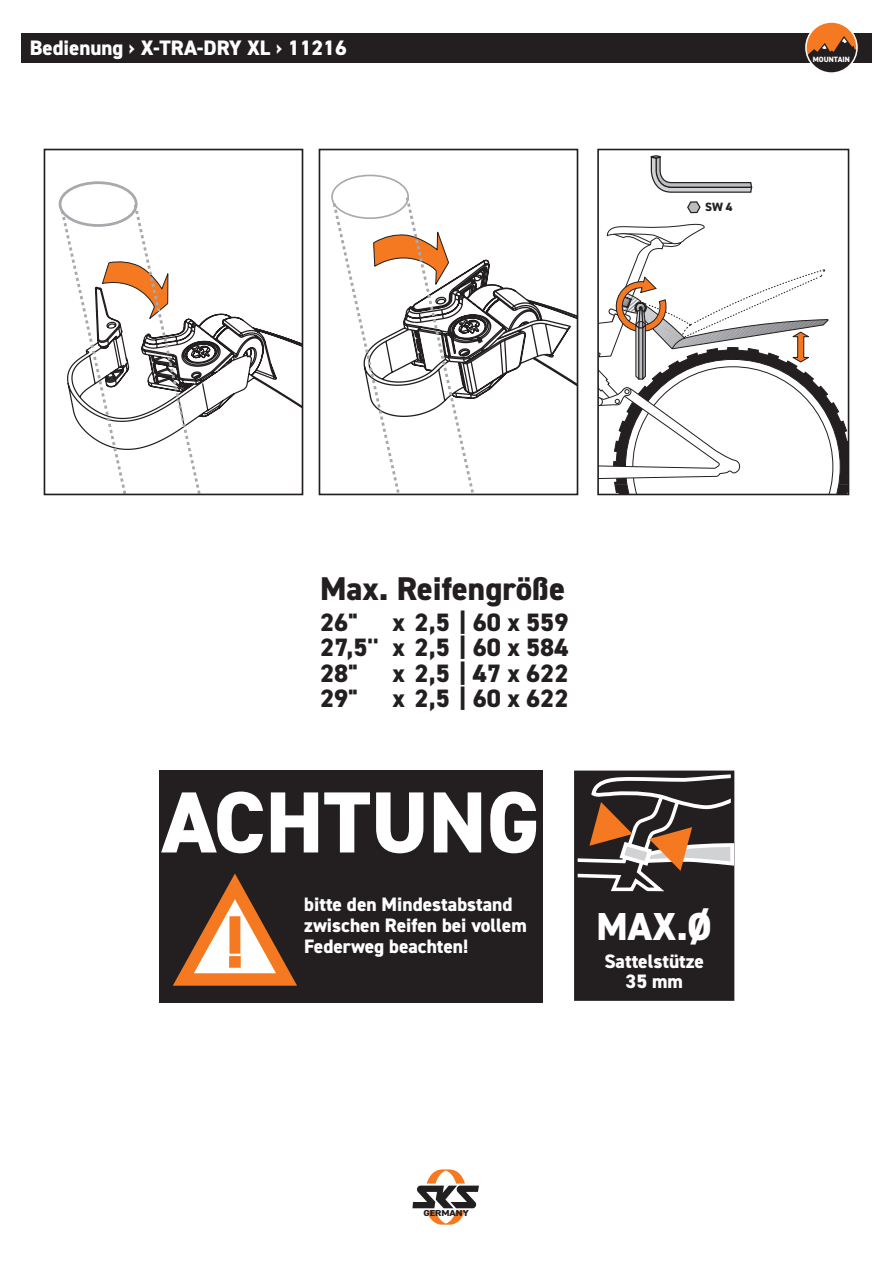
<style>
.page{position:relative;width:893px;height:1263px;background:#fff}
.page>*{position:absolute;margin:0;border:0;box-sizing:border-box;transform-origin:0 0}
.t1{font:800 87px "DIN2014";color:#fff}
.t2{font:800 74.55px "DIN2014";color:#f47921}
.t3{font:800 39.15px "DIN2014";color:#fff}
.t4{font:800 33px "DIN2014";color:#231f20}
.t5{font:800 25.2px/25.2px "DIN2014";color:#231f20;text-align:justify}
.t6{font:800 21px "DIN2014";color:#fff}
.t7{font:800 19.5px/21px "DIN2014";color:#fff}
.t8{font:800 12px "DIN2014";color:#231f20}
.t9{font:800 8.7px "DIN2014";color:#231f20;scale:1.17 1}
.t10{font:800 7.65px "DIN2014";color:#fff}
</style>
<div class="page">
<svg style="left:412px;top:1169px;width:67px;height:56px"></svg>
<svg style="left:333px;top:202px;width:242px;height:290px"></svg>
<div style="left:331px;top:175px;width:78px;height:44px;border:2px solid #a8a9ad;border-radius:50%"></div>
<div style="left:319px;top:149px;width:259px;height:346px;border:2px solid #231f20"></div>
<svg style="left:59px;top:208px;width:241px;height:284px"></svg>
<div style="left:59px;top:181px;width:79px;height:46px;border:3px solid #a8a9ad;border-radius:50%"></div>
<div style="left:44px;top:149px;width:259px;height:346px;border:2px solid #231f20"></div>
<svg style="left:600px;top:155px;width:246px;height:337px"></svg>
<div style="left:597px;top:149px;width:252px;height:346px;border:2px solid #231f20"></div>
<div style="left:21px;top:34px;width:851px;height:29px;background:#231f20"></div>
<div style="left:806px;top:22px;width:51px;height:51px;background:#f47921;border-radius:50%"></div>
<svg style="left:806px;top:36px;width:51px;height:35px"></svg>
<div style="left:805px;top:21px;width:53px;height:53px;border:2px solid #fff;border-radius:50%"></div>
<div style="left:159px;top:770px;width:384px;height:232px;background:#231f20"></div>
<svg style="left:173px;top:873px;width:124px;height:113px"></svg>
<div style="left:576px;top:772px;width:157px;height:227px;background:#231f20"></div>
<div style="left:574px;top:770px;width:160px;height:231px;border:4px solid #231f20"></div>
<svg style="left:576px;top:772px;width:159px;height:121px"></svg>
<p class="t6" style="left:30px;top:38px;width:318px">Bedienung › X-TRA-DRY XL › 11216</p>
<p class="t8" style="left:705px;top:202px;width:29px">SW 4</p>
<p class="t10" style="left:813px;top:56px;width:39px">MOUNTAIN</p>
<h3 class="t4" style="left:320px;top:573px;width:246px">Max. Reifengröße</h3>
<p class="t5" style="left:320px;top:611px;width:39px">26"</p>
<p class="t5" style="left:320px;top:611px;width:250px;text-indent:73px">x 2,5 | 60 x 559<br>27,5'' x 2,5 | 60 x 584<br>28"</p>
<p class="t5" style="left:393px;top:661px;width:177px">x 2,5 | 47 x 622</p>
<p class="t5" style="left:320px;top:686px;width:39px">29"</p>
<p class="t5" style="left:393px;top:686px;width:177px">x 2,5 | 60 x 622</p>
<h1 class="t1" style="left:162px;top:782px;width:380px">ACHTUNG</h1>
<h2 class="t2" style="left:225px;top:907px;width:21px">!</h2>
<p class="t7" style="left:304px;top:894px;width:224px">bitte den Mindestabstand zwischen Reifen bei vollem<br>Federweg beachten!</p>
<h3 class="t3" style="left:596px;top:908px;width:117px">MAX.Ø</h3>
<p class="t7" style="left:604px;top:952px;width:101px;line-height:19.5px;text-align:center">Sattelstütze<br>35 mm</p>
<p class="t9" style="left:424px;top:1209px;width:40px">GERMANY</p>
</div>
